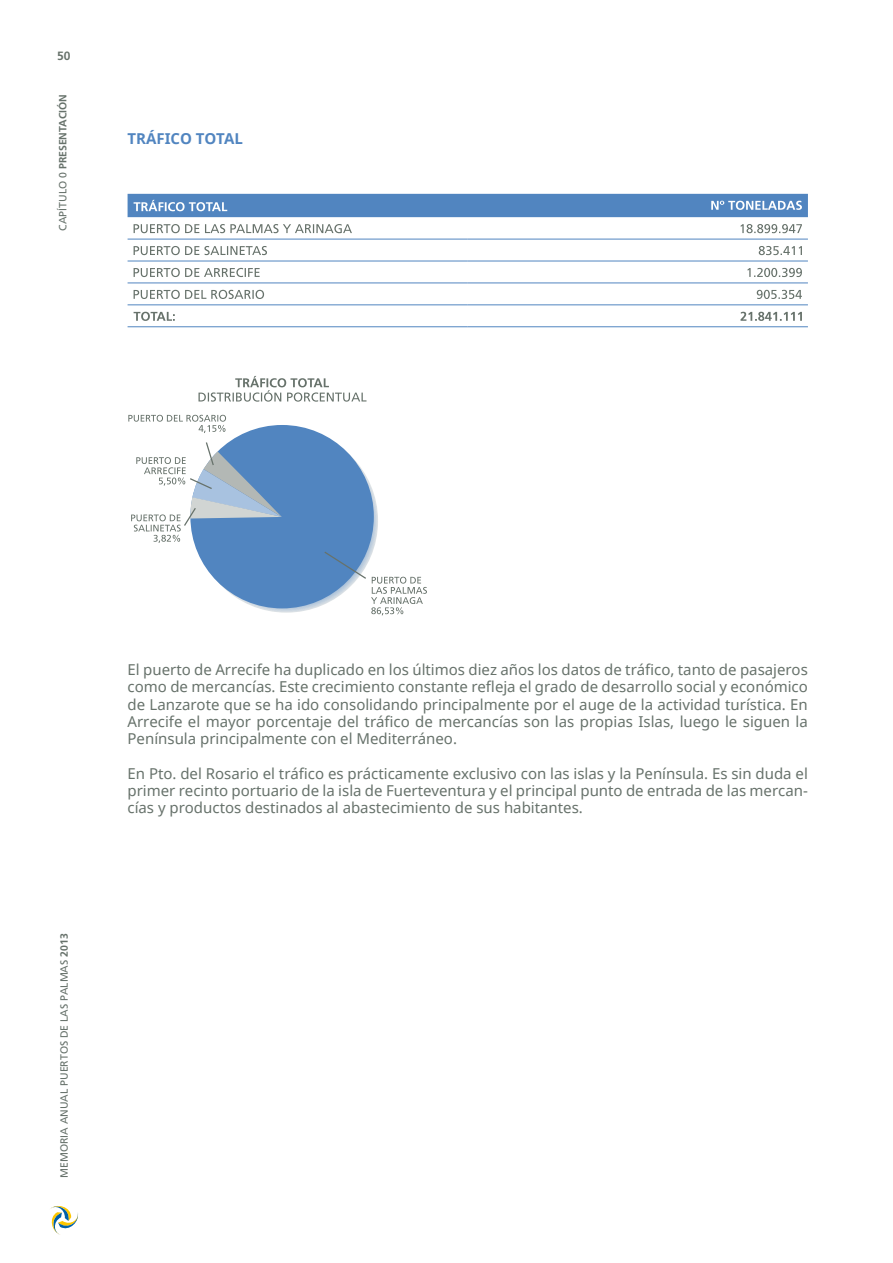
<style>
.page{position:relative;width:893px;height:1263px;background:#fff}
.page>*{position:absolute;margin:0;border:0;box-sizing:border-box;transform-origin:0 0}
.t1{font:15px/17.2px "Noto Sans";color:#67726b;text-align:justify}
.t2{font:700 15px "Noto Sans";color:#5185c0}
.t3{font:700 12px "Frutiger";color:#67726b}
.t4{font:10.5px "Frutiger";color:#67726b}
.t5{font:700 10.5px "Frutiger";color:#67726b}
.s1{font-weight:400}
.s2{font-weight:700}
</style>
<div class="page">
<svg style="left:50px;top:1206px;width:28px;height:29px"></svg>
<svg style="left:195px;top:429px;width:183px;height:184px"></svg>
<svg style="left:198px;top:376px;width:168px;height:26px"></svg>
<svg style="left:128px;top:415px;width:98px;height:18px"></svg>
<div style="left:190px;top:425px;width:184px;height:183px;background:#5185c0;border-radius:50%"></div>
<svg style="left:323px;top:550px;width:104px;height:65px"></svg>
<svg style="left:131px;top:441px;width:151px;height:102px"></svg>
<hr style="left:128px;top:239px;width:340px;height:1px;background:#5185c0">
<hr style="left:468px;top:239px;width:340px;height:1px;background:#5185c0">
<hr style="left:128px;top:261px;width:340px;height:1px;background:#5185c0">
<hr style="left:468px;top:261px;width:340px;height:1px;background:#5185c0">
<hr style="left:128px;top:283px;width:340px;height:1px;background:#5185c0">
<hr style="left:468px;top:283px;width:340px;height:1px;background:#5185c0">
<hr style="left:128px;top:304px;width:340px;height:1px;background:#5185c0">
<hr style="left:468px;top:304px;width:340px;height:1px;background:#5185c0">
<hr style="left:128px;top:326px;width:340px;height:1px;background:#5185c0">
<hr style="left:468px;top:326px;width:340px;height:1px;background:#5185c0">
<svg style="left:128px;top:194px;width:680px;height:23px;background:#588ac2"></svg>
<svg style="left:134px;top:224px;width:218px;height:9px"></svg>
<svg style="left:740px;top:224px;width:62px;height:9px"></svg>
<svg style="left:134px;top:246px;width:133px;height:9px"></svg>
<svg style="left:759px;top:246px;width:43px;height:9px"></svg>
<svg style="left:134px;top:268px;width:126px;height:9px"></svg>
<svg style="left:747px;top:268px;width:55px;height:9px"></svg>
<svg style="left:134px;top:290px;width:130px;height:9px"></svg>
<svg style="left:757px;top:290px;width:45px;height:9px"></svg>
<svg style="left:134px;top:312px;width:41px;height:9px"></svg>
<svg style="left:740px;top:312px;width:62px;height:9px"></svg>
<p class="t3" style="left:57px;top:49px;width:15px">50</p>
<p class="t5" style="left:57px;top:231px;width:138px;rotate:-90deg"><span class="s1">CAPÍTULO 0</span> PRESENTACIÓN</p>
<p class="t2" style="left:128px;top:128px;width:117px">TRÁFICO TOTAL</p>
<p class="t4" style="left:58px;top:1178px;width:246px;rotate:-90deg">Mem oria ANUAL PUERTOS DE LAS PALMAS <span class="s2">2013</span></p>
<p class="t1" style="left:128px;top:661px;width:682px">El puerto de Arrecife ha duplicado en los últimos diez años los datos de tráfico, tanto de pasajeros como de mercancías. Este crecimiento constante refleja el grado de desarrollo social y económico de Lanzarote que se ha ido consolidando principalmente por el auge de la actividad turística. En Arrecife el mayor porcentaje del tráfico de mercancías son las propias Islas, luego le siguen la Península principalmente con el Mediterráneo.</p>
<p class="t1" style="left:127px;top:764px;width:682px">En Pto. del Rosario el tráfico es prácticamente exclusivo con las islas y la Península. Es sin duda el primer recinto portuario de la isla de Fuerteventura y el principal punto de entrada de las mercan&shy;cías y productos destinados al abastecimiento de sus habitantes.</p>
</div>
